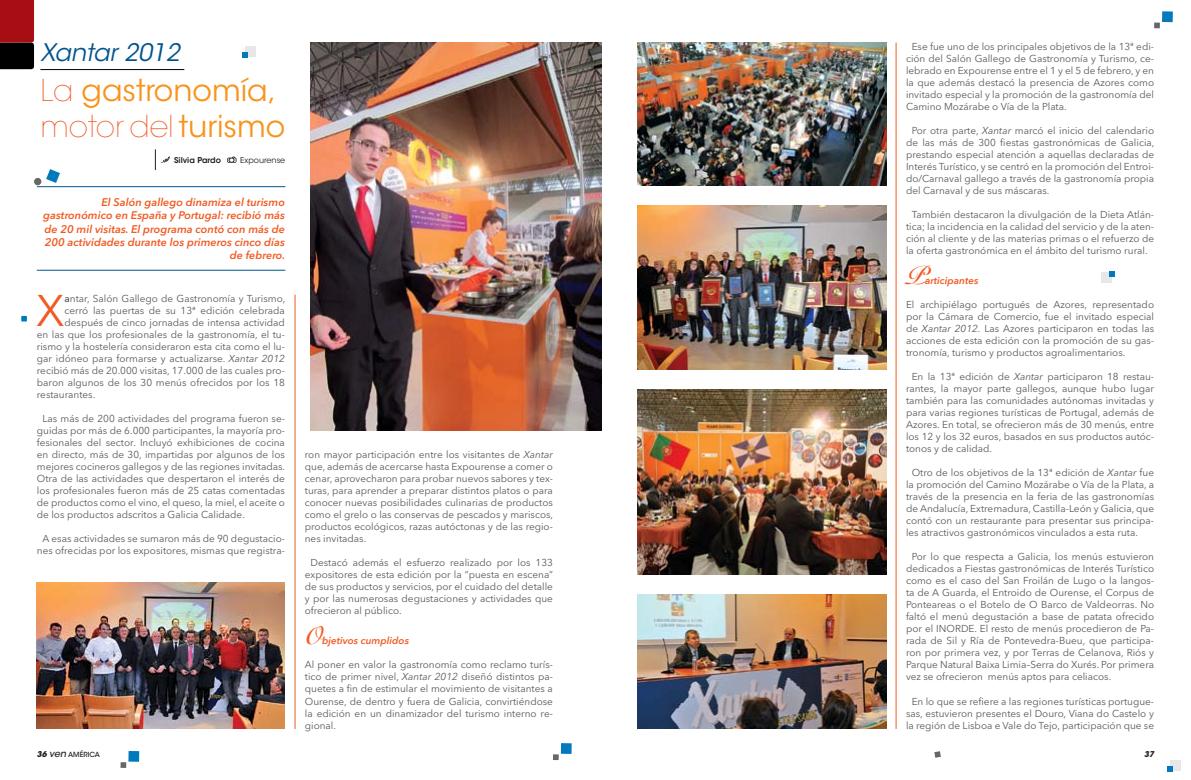
<style>
.page{position:relative;width:1191px;height:780px;background:#fff}
.page>*{position:absolute;margin:0;border:0;box-sizing:border-box;transform-origin:0 0}
.t1{font:43.9px "Avenir Next LT Pro";color:#f15a22}
.t2{font:30px/36px "ITC Avant Garde Std";color:#f7941e}
.t3{font:25px "Snell Roundhand LT Std Bd Scr";color:#f15a22}
.t4{font:italic 24px "ITC Avant Garde Std";color:#00548e}
.t5{font:italic 600 11px/13.2px "Avenir Next LT Pro";color:#f15a22;text-align:right}
.t6{font:10px/12px "Avenir Next LT Pro";color:#58595b;text-align:justify}
.t7{font:italic 600 10px "Avenir Next LT Pro";color:#f15a22}
.t8{font:600 8px "ITC Avant Garde Std";color:#231f20}
.t9{font:8px "ITC Avant Garde Std";color:#231f20}
.t10{font:italic 700 8px "ITC Avant Garde Std";color:#231f20}
.t11{font:500 7px "ITC Avant Garde Std";color:#231f20}
.s1{font-weight:200;color:#f15a22}
.s2{color:#231f20}
.s3{font-style:italic}
.s4{font-weight:700;font-style:italic;font-size:8px}
.s5{font-style:italic;font-size:9.5px}
</style>
<div class="page">
<img style="left:638px;top:205px;width:248px;height:165px">
<img style="left:638px;top:43px;width:248px;height:142px">
<img style="left:638px;top:390px;width:248px;height:184px">
<img style="left:638px;top:594px;width:248px;height:135px">
<hr style="left:896px;top:43px;width:1px;height:686px;background:#f15a22">
<svg style="left:934px;top:751px;width:7px;height:6px"></svg>
<svg style="left:1154px;top:23px;width:5px;height:5px"></svg>
<div style="left:1162px;top:11px;width:10px;height:11px;background:#007abc"></div>
<div style="left:1170px;top:760px;width:11px;height:11px;background:#e7e7e7"></div>
<svg style="left:1167px;top:766px;width:6px;height:5px"></svg>
<div style="left:1101px;top:272px;width:11px;height:11px;background:#e7e7e7"></div>
<svg style="left:1109px;top:271px;width:6px;height:6px"></svg>
<svg style="left:0;top:0;width:34px;height:69px"></svg>
<img style="left:310px;top:43px;width:291px;height:387px">
<hr style="left:40px;top:69px;width:144px;height:1px;background:#000">
<svg style="left:155px;top:150px;width:15px;height:20px"></svg>
<svg style="left:227px;top:157px;width:9px;height:6px"></svg>
<hr style="left:37px;top:186px;width:248px;height:1px;background:#00548e">
<hr style="left:37px;top:270px;width:248px;height:1px;background:#00548e">
<img style="left:37px;top:583px;width:248px;height:146px">
<hr style="left:295px;top:295px;width:1px;height:434px;background:#f15a22">
<svg style="left:21px;top:316px;width:6px;height:5px"></svg>
<svg style="left:120px;top:762px;width:6px;height:5px"></svg>
<div style="left:128px;top:751px;width:11px;height:10px;background:#007abc"></div>
<svg style="left:553px;top:754px;width:6px;height:6px"></svg>
<div style="left:561px;top:743px;width:10px;height:10px;background:#007abc"></div>
<div style="left:245px;top:46px;width:11px;height:11px;background:#e7e7e7"></div>
<svg style="left:242px;top:52px;width:6px;height:5px"></svg>
<svg style="left:34px;top:169px;width:26px;height:17px"></svg>
<h3 class="t4" style="left:40px;top:38px;width:141px">Xantar 2012</h3>
<h2 class="t2" style="left:40px;top:72px;width:246px"><span class="s1">La</span> gastronomía, <span class="s1">motor del</span> turismo</h2>
<p class="t8" style="left:174px;top:155px;width:48px">Silvia Pardo</p>
<p class="t9" style="left:240px;top:155px;width:46px">Expourense</p>
<p class="t5" style="left:43px;top:196px;width:244px">El Salón gallego dinamiza el turismo gastronómico en España y Portugal: recibió más de 20 mil visitas. El programa contó con más de 200 actividades durante los primeros cinco días de febrero.</p>
<h1 class="t1" style="left:36px;top:285px;width:30px">X</h1>
<p class="t6" style="left:65px;top:293px;width:222px"><span class="s2">a</span>ntar, Salón Gallego de Gastronomía y Turismo,</p>
<p class="t6" style="left:65px;top:305px;width:222px">cerró las puertas de su 13ª edición celebrada</p>
<p class="t6" style="left:65px;top:317px;width:222px">después de cinco jornadas de intensa actividad</p>
<p class="t6" style="left:37px;top:329px;width:250px">en las que los profesionales de la gastronomía, el tu-</p>
<p class="t6" style="left:37px;top:341px;width:249px">rismo y la hostelería consideraron esta cita como el lu-</p>
<p class="t6" style="left:37px;top:353px;width:250px">gar idóneo para formarse y actualizarse. <span class="s3">Xantar 2012</span></p>
<p class="t6" style="left:37px;top:365px;width:250px">recibió más de 20.000 visitas, 17.000 de las cuales pro-</p>
<p class="t6" style="left:37px;top:377px;width:250px">baron algunos de los 30 menús ofrecidos por los 18</p>
<p class="t6" style="left:37px;top:389px;width:60px">restaurantes.</p>
<p class="t6" style="left:37px;top:413px;width:250px;text-indent:6px">Las más de 200 actividades del programa fueron se&shy;guidas por más de 6.000 participantes, la mayoría pro&shy;fesionales del sector. Incluyó exhibiciones de cocina en directo, más de 30, impartidas por algunos de los mejores cocineros gallegos y de las regiones invitadas.<br>Otra de las actividades que despertaron el interés de los profesionales fueron más de 25 catas comentadas de productos como el vino, el queso, la miel, el aceite o de los productos adscritos a Galicia Calidade.</p>
<p class="t6" style="left:37px;top:533px;width:250px;text-align:center">A esas actividades se sumaron más de 90 degustacio&shy;nes ofrecidas por los expositores, mismas que registra-</p>
<p class="t6" style="left:305px;top:449px;width:250px">ron mayor participación entre los visitantes de <span class="s3">Xantar </span>que, además de acercarse hasta Expourense a comer o cenar, aprovecharon para probar nuevos sabores y tex&shy;turas, para aprender a preparar distintos platos o para conocer nuevas posibilidades culinarias de productos como el grelo o las conservas de pescados y mariscos, productos ecológicos, razas autóctonas y de las regio&shy;nes invitadas.</p>
<p class="t6" style="left:305px;top:557px;width:250px;text-indent:6px">Destacó además el esfuerzo realizado por los 133 expositores de esta edición por la “puesta en escena” de sus productos y servicios, por el cuidado del detalle y por las numerosas degustaciones y actividades que ofrecieron al público.</p>
<h3 class="t3" style="left:305px;top:621px;width:20px">O</h3>
<p class="t7" style="left:322px;top:635px;width:88px">bjetivos cumplidos</p>
<p class="t6" style="left:305px;top:659px;width:250px">Al poner en valor la gastronomía como reclamo turís&shy;tico de primer nivel, <span class="s3">Xantar 2012</span> diseñó distintos pa&shy;quetes a fin de estimular el movimiento de visitantes a Ourense, de dentro y fuera de Galicia, convirtiéndose la edición en un dinamizador del turismo interno re&shy;gional.</p>
<p class="t6" style="left:906px;top:41px;width:250px;text-indent:6px">Ese fue uno de los principales objetivos de la 13ª edi&shy;ción del Salón Gallego de Gastronomía y Turismo, ce&shy;lebrado en Expourense entre el 1 y el 5 de febrero, y en la que además destacó la presencia de Azores como invitado especial y la promoción de la gastronomía del Camino Mozárabe o Vía de la Plata.</p>
<p class="t6" style="left:906px;top:125px;width:250px;text-indent:6px">Por otra parte, <span class="s3">Xantar</span> marcó el inicio del calendario de las más de 300 fiestas gastronómicas de Galicia, prestando especial atención a aquellas declaradas de Interés Turístico, y se centró en la promoción del Entroi&shy;do/Carnaval gallego a través de la gastronomía propia del Carnaval y de sus máscaras.</p>
<p class="t6" style="left:906px;top:209px;width:250px;text-indent:6px">También destacaron la divulgación de la Dieta Atlán&shy;tica; la incidencia en la calidad del servicio y de la aten&shy;ción al cliente y de las materias primas o el refuerzo de la oferta gastronómica en el ámbito del turismo rural.</p>
<h3 class="t3" style="left:906px;top:261px;width:22px">P</h3>
<p class="t7" style="left:925px;top:275px;width:55px">articipantes</p>
<p class="t6" style="left:906px;top:299px;width:250px">El archipiélago portugués de Azores, representado por la Cámara de Comercio, fue el invitado especial de <span class="s3">Xantar 2012.</span> Las Azores participaron en todas las acciones de esta edición con la promoción de su gas&shy;tronomía, turismo y productos agroalimentarios.</p>
<p class="t6" style="left:906px;top:371px;width:250px;text-indent:6px">En la 13ª edición de <span class="s3">Xantar</span> participaron 18 restau&shy;rantes, la mayor parte gallegos, aunque hubo lugar también para las comunidades autónomas invitadas y para varias regiones turísticas de Portugal, además de Azores. En total, se ofrecieron más de 30 menús, entre los 12 y los 32 euros, basados en sus productos autóc&shy;tonos y de calidad.</p>
<p class="t6" style="left:906px;top:467px;width:250px;text-indent:6px">Otro de los objetivos de la 13ª edición de <span class="s3">Xantar</span> fue la promoción del Camino Mozárabe o Vía de la Plata, a través de la presencia en la feria de las gastronomías de Andalucía, Extremadura, Castilla-León y Galicia, que contó con un restaurante para presentar sus principa&shy;les atractivos gastronómicos vinculados a esta ruta.</p>
<p class="t6" style="left:906px;top:551px;width:250px;text-indent:6px">Por lo que respecta a Galicia, los menús estuvieron dedicados a Fiestas gastronómicas de Interés Turístico como es el caso del San Froilán de Lugo o la langos&shy;ta de A Guarda, el Entroido de Ourense, el Corpus de Ponteareas o el Botelo de O Barco de Valdeorras. No faltó el menú degustación a base de patata ofrecido por el INORDE. El resto de menús procedieron de Pa&shy;rada de Sil y Ría de Pontevedra-Bueu, que participa&shy;ron por primera vez, y por Terras de Celanova, Riós y Parque Natural Baixa Limia–Serra do Xurés. Por primera vez se ofrecieron menús aptos para celiacos.</p>
<p class="t6" style="left:906px;top:695px;width:250px;text-align:center">En lo que se refiere a las regiones turísticas portugue&shy;sas, estuvieron presentes el Douro, Viana do Castelo y la región de Lisboa e Vale do Tejo, participación que se</p>
<p class="t11" style="left:37px;top:750px;width:65px"><span class="s4">36</span> <span class="s5">ven</span> AMÉRICA</p>
<p class="t10" style="left:1144px;top:749px;width:11px">37</p>
</div>
